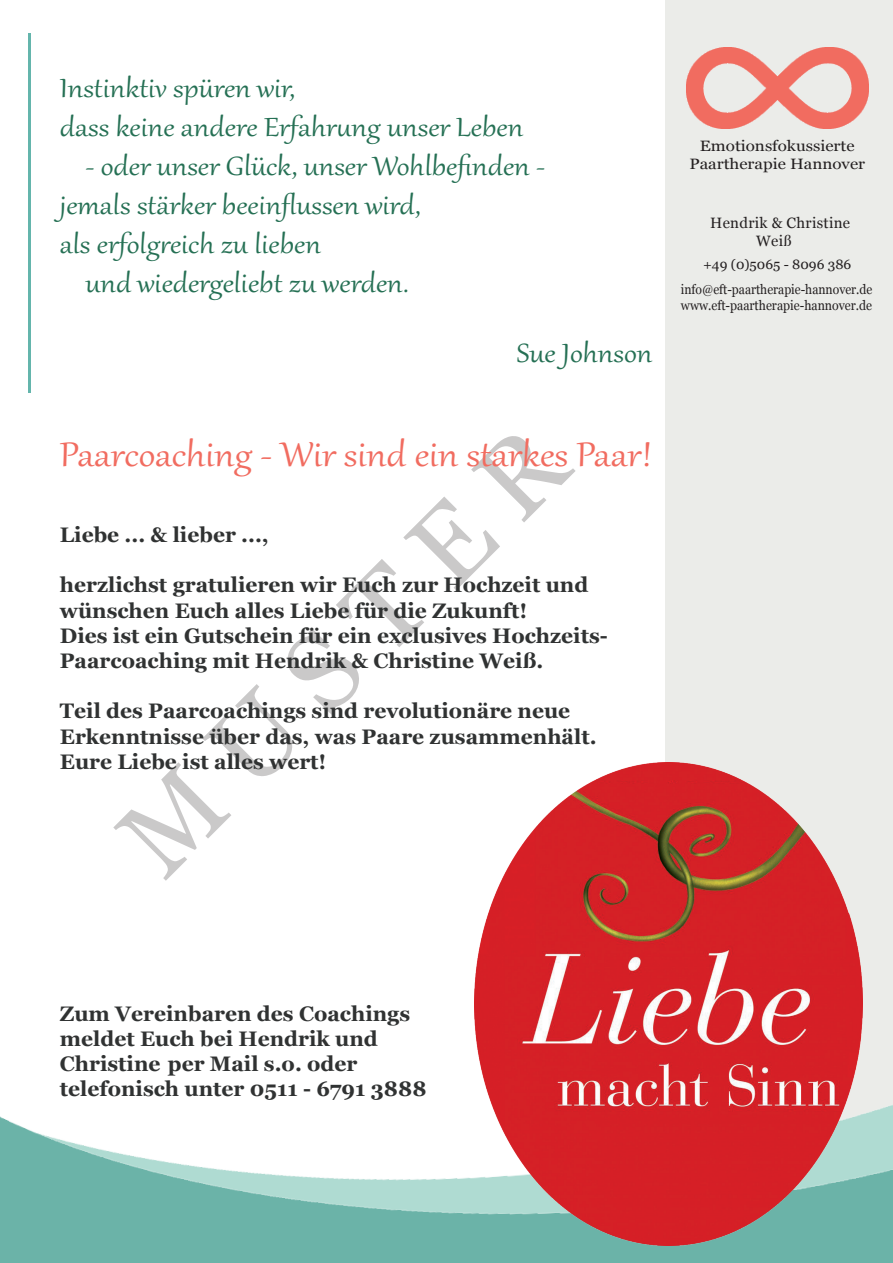
<style>
.page{position:relative;width:893px;height:1263px;background:#fff}
.page>*{position:absolute;margin:0;border:0;box-sizing:border-box;transform-origin:0 0}
.t1{font:108px "Georgia";color:#231f20}
.t2{font:41.85px "Gabriola";letter-spacing:.005em;color:#f16c60;scale:1.11 1}
.t3{font:32.4px/39px "Gabriola";letter-spacing:.005em;color:#257054;scale:1.11 1}
.t4{font:700 21px/25.2px "Georgia";color:#303232}
.t5{font:15px/18px "Georgia";color:#231f20;text-align:center;scale:1.13 1}
.t6{font:15px "Georgia";letter-spacing:.02em;color:#231f20}
.t7{font:15px "Georgia";color:#231f20}
.t8{font:13.5px/25.2px "Georgia";color:#231f20;text-align:center}
.t9{font:13.5px "Georgia";color:#231f20;scale:.91 1}
</style>
<div class="page">
<div style="left:665px;top:0;width:228px;height:1263px;background:#ebece9"></div>
<img style="left:0;top:981px;width:893px;height:282px">
<hr style="left:28px;top:33px;width:2px;height:359px;background:#64b5ac">
<img style="left:686px;top:47px;width:183px;height:82px">
<img style="left:475px;top:762px;width:387px;height:483px">
<h3 class="t3" style="left:60px;top:66px;width:419px">Instinktiv spüren wir,<br>dass keine andere Erfahrung unser Leben</h3>
<h3 class="t3" style="left:85px;top:144px;width:416px">- oder unser Glück, unser Wohlbefinden -</h3>
<h3 class="t3" style="left:60px;top:183px;width:327px">jemals stärker beeinflussen wird,</h3>
<h3 class="t3" style="left:60px;top:222px;width:237px">als erfolgreich zu lieben</h3>
<h3 class="t3" style="left:85px;top:261px;width:293px">und wiedergeliebt zu werden.</h3>
<h3 class="t3" style="left:517px;top:331px;width:124px">Sue Johnson</h3>
<h1 class="t1" style="left:92px;top:810px;width:581px;rotate:-45deg">MUSTER</h1>
<h2 class="t2" style="left:60px;top:427px;width:535px">Paarcoaching - Wir sind ein starkes Paar!</h2>
<p class="t4" style="left:60px;top:522px;width:210px">Liebe ... &amp; lieber ...,</p>
<p class="t4" style="left:60px;top:572px;width:549px">herzlichst gratulieren wir Euch zur Hochzeit und wünschen Euch alles Liebe für die Zukunft!<br>Dies ist ein Gutschein für ein exclusives Hochzeits-Paarcoaching mit Hendrik &amp; Christine Weiß.</p>
<p class="t4" style="left:60px;top:698px;width:538px">Teil des Paarcoachings sind revolutionäre neue<br>Erkenntnisse über das, was Paare zusammenhält.<br>Eure Liebe ist alles wert!</p>
<p class="t5" style="left:689px;top:137px;width:157px">Emotionsfokussierte<br>Paartherapie Hannover</p>
<p class="t6" style="left:710px;top:214px;width:141px">Hendrik &amp; Christine</p>
<p class="t7" style="left:756px;top:231px;width:37px">Weiß</p>
<p class="t8" style="left:681px;top:252px;width:193px">+49 (0)5065 - 8096 386 info@eft-paartherapie-hannover.de</p>
<p class="t9" style="left:681px;top:297px;width:212px">www.eft-paartherapie-hannover.de</p>
<p class="t4" style="left:60px;top:1001px;width:368px">Zum Vereinbaren des Coachings meldet Euch bei Hendrik und<br>Christine per Mail s.o. oder telefonisch unter 0511 - 6791 3888</p>
</div>
